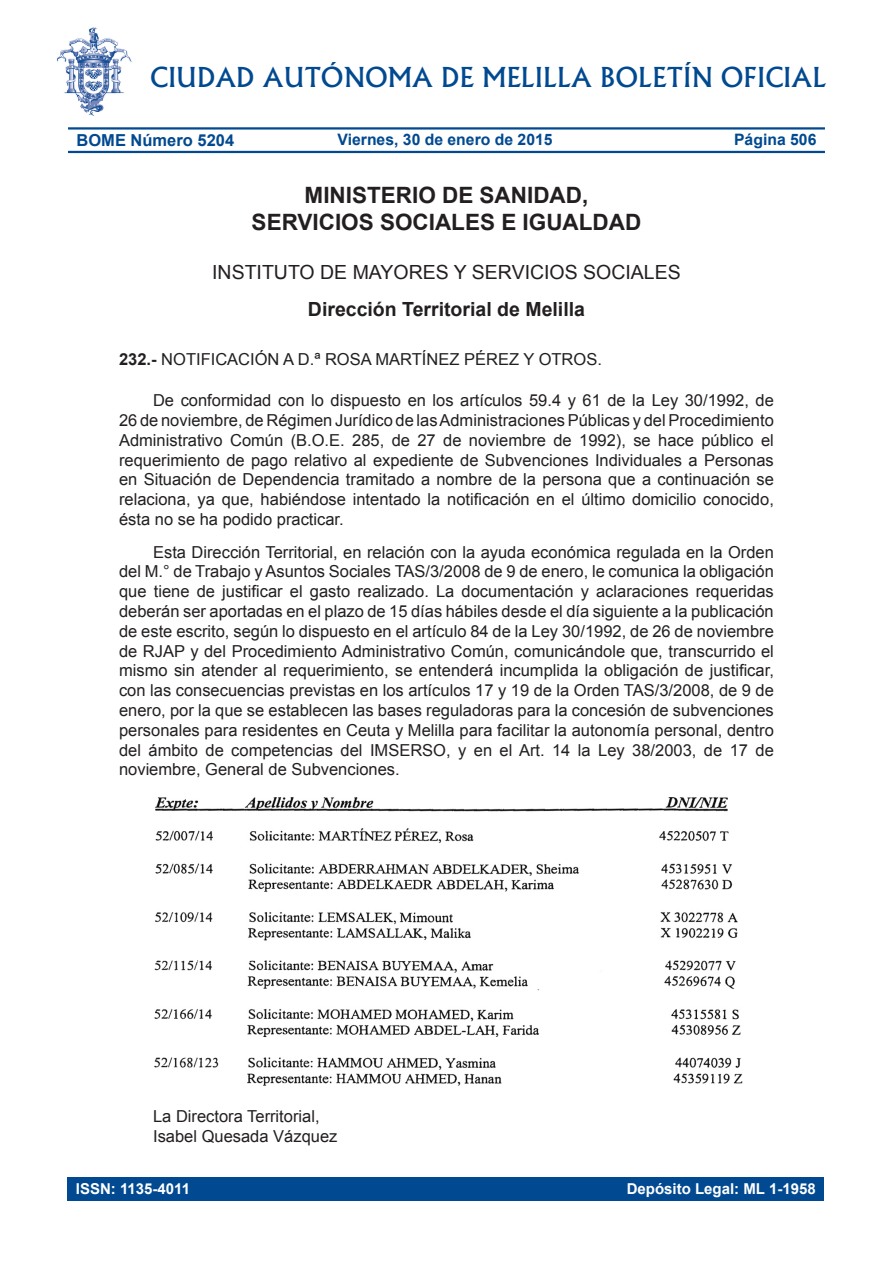
<style>
.page{position:relative;width:893px;height:1263px;background:#fff}
.page>*{position:absolute;margin:0;border:0;box-sizing:border-box;transform-origin:0 0}
.t1{font:500 26.25px "Albertus";color:#014990}
.ORGANISMO_mel{font:700 22.5px "Arial";color:#231f20}
.SUB_ORGANISMO_Mel{font:19.5px "Arial";color:#231f20}
.SUB_ORGANISMO-2_Mel{font:700 19.5px "Arial";color:#231f20}
.TEXTO_NORMAL_Mel{font:16.5px/19.8px "Arial";color:#231f20;text-align:justify}
.ENTRADILLA_Mel{font:16.5px "Arial";color:#231f20}
.FIRMA_Mel{font:16.5px/19.8px "Arial";color:#231f20}
.t2{font:700 16.5px "Arial";color:#014990}
.t3{font:700 15.75px "Arial";color:#014990}
.t4{font:700 15px "Arial";color:#fff}
.s1{font-size:15.15px}
.s2{font-weight:700}
</style>
<div class="page">
<hr style="left:68px;top:127px;width:757px;height:3px;background:#014990">
<hr style="left:68px;top:151px;width:757px;height:2px;background:#014990">
<img style="left:56px;top:27px;width:76px;height:89px">
<div style="left:67px;top:1177px;width:757px;height:23px;background:#014990"></div>
<img style="left:154px;top:797px;width:589px;height:289px">
<h1 class="t1" style="left:150px;top:61px;width:678px">CIUDAD AUTÓNOMA DE MELILLA BOLETÍN OFICIAL</h1>
<p class="t2" style="left:77px;top:129px;width:159px">BOME Número 5204</p>
<p class="t3" style="left:337px;top:129px;width:217px">Viernes, 30 de enero de 2015</p>
<p class="t3" style="left:734px;top:129px;width:84px">Pá<span class="s1">g</span>ina 506</p>
<p class="ORGANISMO_mel" style="left:305px;top:181px;width:14px">ministerio</p>
<p class="ORGANISMO_mel" style="left:442px;top:181px;width:52px">de sani</p>
<p class="ORGANISMO_mel" style="left:533px;top:181px;width:56px">dad,</p>
<p class="ORGANISMO_mel" style="left:252px;top:208px;width:14px">servi</p>
<p class="ORGANISMO_mel" style="left:319px;top:208px;width:30px">cios</p>
<p class="ORGANISMO_mel" style="left:380px;top:208px;width:63px">sociales</p>
<p class="ORGANISMO_mel" style="left:501px;top:208px;width:36px">e igual</p>
<p class="ORGANISMO_mel" style="left:593px;top:208px;width:50px">dad</p>
<p class="SUB_ORGANISMO_Mel" style="left:212px;top:260px;width:18px">Instit</p>
<p class="SUB_ORGANISMO_Mel" style="left:274px;top:260px;width:134px">uto De Mayores</p>
<p class="SUB_ORGANISMO_Mel" style="left:454px;top:260px;width:44px">Y Servicios</p>
<p class="SUB_ORGANISMO_Mel" style="left:583px;top:260px;width:26px">Sociales</p>
<p class="SUB_ORGANISMO-2_Mel" style="left:308px;top:296px;width:279px">Dirección Territorial de Melilla</p>
<p class="ENTRADILLA_Mel" style="left:119px;top:348px;width:64px"><span class="s2">232.-</span> Notificaci</p>
<p class="ENTRADILLA_Mel" style="left:255px;top:348px;width:95px">ón a D.ª Rosa</p>
<p class="ENTRADILLA_Mel" style="left:375px;top:348px;width:25px">MartÍnez</p>
<p class="ENTRADILLA_Mel" style="left:464px;top:348px;width:23px">PÉrez</p>
<p class="ENTRADILLA_Mel" style="left:523px;top:348px;width:28px">y otros</p>
<p class="ENTRADILLA_Mel" style="left:597px;top:348px;width:6px">.</p>
<p class="TEXTO_NORMAL_Mel" style="left:119px;top:391px;width:656px;text-indent:34px">De conformidad con lo dispuesto en los artículos 59.4 y 61 de la Ley 30/1992, de 26 de noviembre, de Régimen Jurídico de las Administraciones Públicas y del Procedimiento Administrativo Común (B.O.E. 285, de 27 de noviembre de 1992), se hace público el requerimiento de pago relativo al expediente de Subvenciones Individuales a Personas en Situación de Dependencia tramitado a nombre de la persona que a continuación se relaciona, ya que, habiéndose intentado la notificación en el último domicilio conocido, ésta no se ha podido practicar.</p>
<p class="TEXTO_NORMAL_Mel" style="left:119px;top:542px;width:656px;text-indent:34px">Esta Dirección Territorial, en relación con la ayuda económica regulada en la Orden del M.° de Trabajo y Asuntos Sociales TAS/3/2008 de 9 de enero, le comunica la obligación que tiene de justificar el gasto realizado. La documentación y aclaraciones requeridas deberán ser aportadas en el plazo de 15 días hábiles desde el día siguiente a la publicación de este escrito, según lo dispuesto en el artículo 84 de la Ley 30/1992, de 26 de noviembre de RJAP y del Procedimiento Administrativo Común, comunicándole que, transcurrido el mismo sin atender al requerimiento, se entenderá incumplida la obligación de justificar, con las consecuencias previstas en los artículos 17 y 19 de la Orden TAS/3/2008, de 9 de enero, por la que se establecen las bases reguladoras para la concesión de subvenciones personales para residentes en Ceuta y Melilla para facilitar la autonomía personal, dentro del ámbito de competencias del IMSERSO, y en el Art. 14 la Ley 38/2003, de 17 de noviembre, General de Subvenciones.</p>
<p class="FIRMA_Mel" style="left:153px;top:1106px;width:186px">La Directora Territorial,<br>Isabel Quesada Vázquez</p>
<p class="t4" style="left:76px;top:1179px;width:116px">ISSN: 1135-4011</p>
<p class="t4" style="left:627px;top:1179px;width:190px">Depósito Legal: ML 1-1958</p>
</div>
